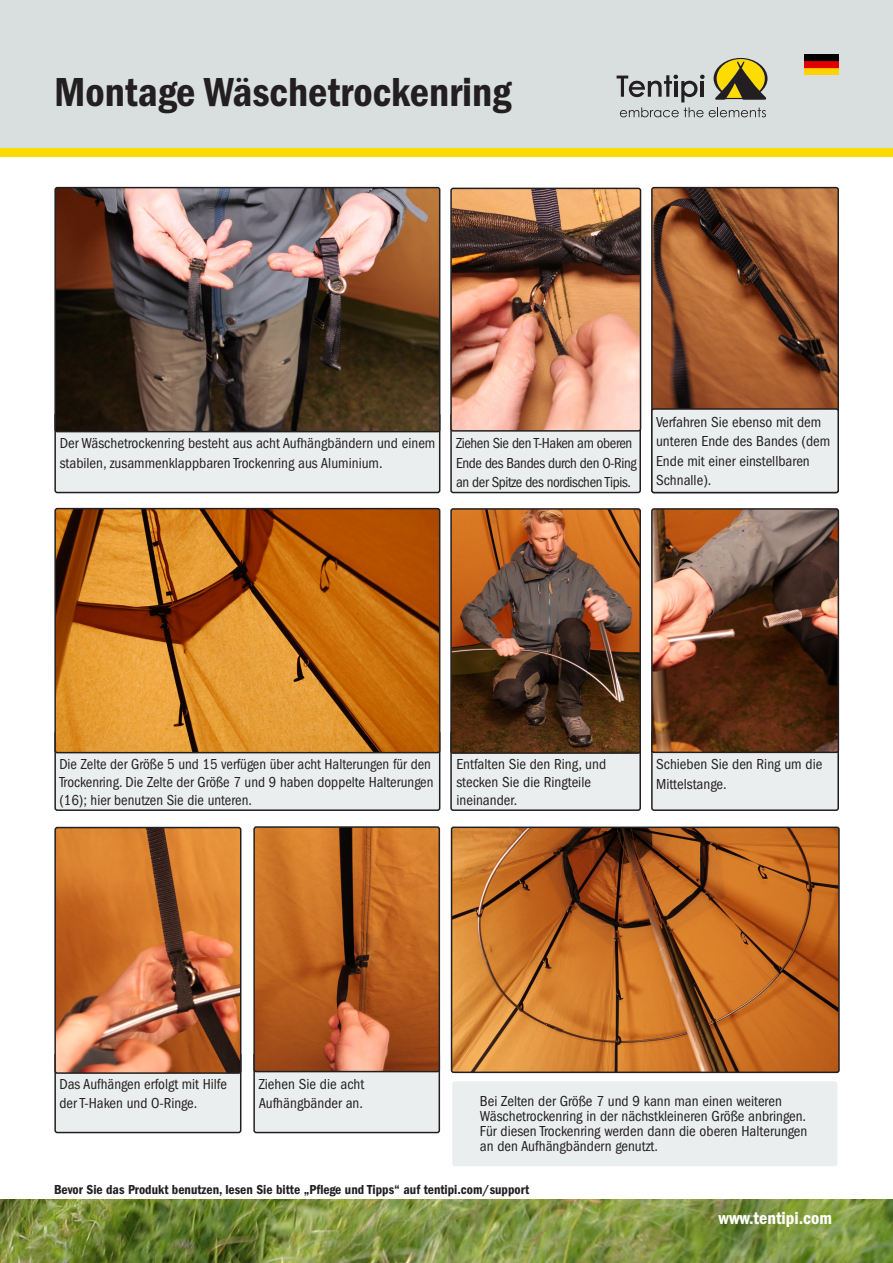
<style>
.page{position:relative;width:893px;height:1263px;background:#fff}
.page>*{position:absolute;margin:0;border:0;box-sizing:border-box;transform-origin:0 0}
.t1{font:42px "ITC Franklin Gothic Std Dm Cd";color:#231f20}
.t2{font:18px "ITC Franklin Gothic Std Dm Cd";color:#fff}
.t3{font:condensed 15px/19.5px "ITC Franklin Gothic Std";color:#231f20}
.t4{font:condensed 15px/19.5px "ITC Franklin Gothic Std";letter-spacing:-.025em;color:#231f20}
.t5{font:13.5px "ITC Franklin Gothic Std Dm Cd";color:#231f20}
</style>
<div class="page">
<img style="left:0;top:1199px;width:893px;height:64px">
<div style="left:0;top:0;width:893px;height:149px;background:#d9dfdf"></div>
<div style="left:0;top:149px;width:893px;height:8px;background:#ffdc01"></div>
<svg style="left:617px;top:58px;width:150px;height:59px"></svg>
<div style="left:55px;top:413px;width:385px;height:79px;background:#ebeeee;border-radius:2px"></div>
<div style="left:54px;top:412px;width:386px;height:81px;border:2px solid #231f20;border-radius:2px"></div>
<div style="left:451px;top:413px;width:189px;height:79px;background:#ebeeee;border-radius:2px"></div>
<div style="left:450px;top:412px;width:191px;height:81px;border:2px solid #231f20;border-radius:2px"></div>
<div style="left:451px;top:731px;width:189px;height:79px;background:#ebeeee;border-radius:2px"></div>
<div style="left:450px;top:730px;width:191px;height:81px;border:2px solid #231f20;border-radius:2px"></div>
<div style="left:55px;top:1053px;width:186px;height:79px;background:#ebeeee;border-radius:2px"></div>
<div style="left:54px;top:1052px;width:187px;height:81px;border:2px solid #231f20;border-radius:2px"></div>
<div style="left:652px;top:731px;width:186px;height:79px;background:#ebeeee;border-radius:2px"></div>
<div style="left:651px;top:730px;width:188px;height:81px;border:2px solid #231f20;border-radius:2px"></div>
<div style="left:254px;top:1053px;width:185px;height:79px;background:#ebeeee;border-radius:2px"></div>
<div style="left:253px;top:1052px;width:187px;height:81px;border:2px solid #231f20;border-radius:2px"></div>
<div style="left:55px;top:731px;width:385px;height:79px;background:#ebeeee;border-radius:2px"></div>
<div style="left:54px;top:730px;width:386px;height:81px;border:2px solid #231f20;border-radius:2px"></div>
<img style="left:57px;top:511px;width:383px;height:242px">
<div style="left:54px;top:508px;width:386px;height:245px;border:2px solid #231f20;border-radius:2px"></div>
<div style="left:451px;top:1080px;width:388px;height:88px;background:#ebeeee;border-radius:4px"></div>
<div style="left:449px;top:1078px;width:391px;height:91px;border:3px solid #fff;border-radius:4px"></div>
<img style="left:453px;top:191px;width:185px;height:238px">
<div style="left:450px;top:188px;width:191px;height:244px;border:2px solid #231f20;border-radius:2px"></div>
<img style="left:255px;top:828px;width:183px;height:242px">
<div style="left:253px;top:826px;width:187px;height:246px;border:1px solid #231f20;border-radius:2px"></div>
<img style="left:57px;top:190px;width:383px;height:242px">
<div style="left:54px;top:187px;width:386px;height:245px;border:2px solid #231f20;border-radius:2px"></div>
<img style="left:654px;top:190px;width:182px;height:218px">
<div style="left:651px;top:187px;width:188px;height:245px;border:2px solid #231f20;border-radius:2px"></div>
<img style="left:452px;top:510px;width:187px;height:242px">
<div style="left:450px;top:508px;width:191px;height:246px;border:1px solid #231f20;border-radius:2px"></div>
<img style="left:653px;top:510px;width:184px;height:241px">
<div style="left:651px;top:508px;width:188px;height:245px;border:1px solid #231f20;border-radius:2px"></div>
<img style="left:57px;top:827px;width:184px;height:244px">
<div style="left:54px;top:827px;width:187px;height:247px;border:2px solid #231f20;border-radius:2px"></div>
<img style="left:454px;top:829px;width:383px;height:241px">
<div style="left:451px;top:826px;width:389px;height:247px;border:2px solid #231f20;border-radius:2px"></div>
<img style="left:805px;top:54px;width:34px;height:21px">
<div style="left:652px;top:409px;width:186px;height:83px;background:#ebeeee;border-radius:2px"></div>
<div style="left:651px;top:408px;width:188px;height:85px;border:2px solid #231f20;border-radius:2px"></div>
<h1 class="t1" style="left:54px;top:68px;width:459px">Montage Wäschetrockenring</h1>
<p class="t3" style="left:60px;top:433px;width:377px">Der Wäschetrockenring besteht aus acht Aufhängbändern und einem stabilen, zusammenklappbaren Trockenring aus Aluminium.</p>
<p class="t4" style="left:456px;top:433px;width:182px">Ziehen Sie den T-Haken am oberen<br>Ende des Bandes durch den O-Ring an der Spitze des nordischen Tipis.</p>
<p class="t3" style="left:656px;top:412px;width:176px">Verfahren Sie ebenso mit dem unteren Ende des Bandes (dem<br>Ende mit einer einstellbaren<br>Schnalle).</p>
<p class="t3" style="left:59px;top:755px;width:376px;line-height:18px">Die Zelte der Größe 5 und 15 verfügen über acht Halterungen für den<br>Trockenring. Die Zelte der Größe 7 und 9 haben doppelte Halterungen (16); hier benutzen Sie die unteren.</p>
<p class="t3" style="left:456px;top:755px;width:151px;line-height:18px">Entfalten Sie den Ring, und stecken Sie die Ringteile ineinander.</p>
<p class="t3" style="left:656px;top:754px;width:168px">Schieben Sie den Ring um die<br>Mittelstange.</p>
<p class="t3" style="left:59px;top:1074px;width:169px">Das Aufhängen erfolgt mit Hilfe der T-Haken und O-Ringe.</p>
<p class="t3" style="left:259px;top:1074px;width:107px">Ziehen Sie die acht<br>Aufhängbänder an.</p>
<p class="t3" style="left:480px;top:1094px;width:329px;line-height:15px">Bei Zelten der Größe 7 und 9 kann man einen weiteren Wäschetrockenring in der nächstkleineren Größe anbringen.<br>Für diesen Trockenring werden dann die oberen Halterungen an den Aufhängbändern genutzt.</p>
<p class="t5" style="left:54px;top:1181px;width:477px">Bevor Sie das Produkt benutzen, lesen Sie bitte „Pflege und Tipps“ auf tentipi.com/support</p>
<p class="t2" style="left:719px;top:1208px;width:115px">www.tentipi.com</p>
</div>
